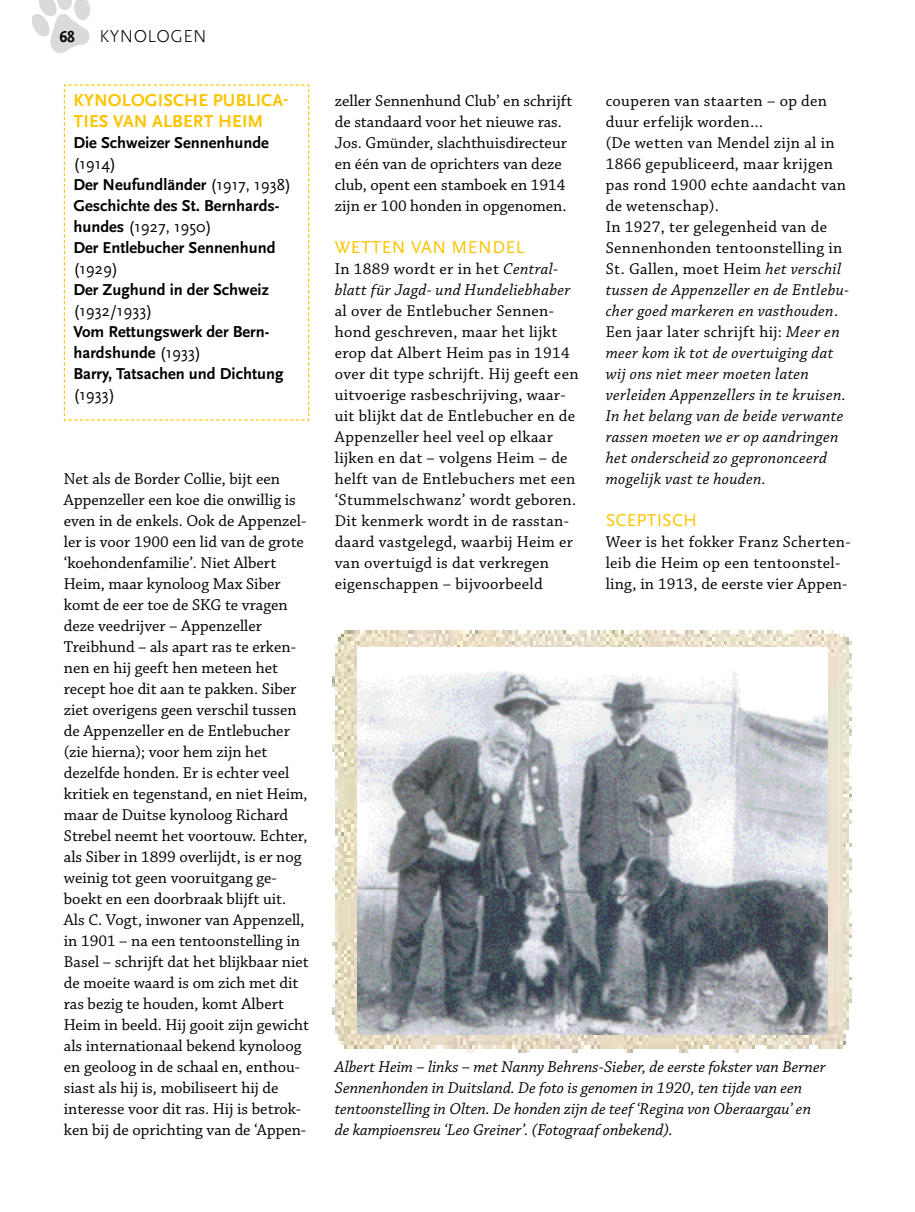
<style>
.page{position:relative;width:915px;height:1212px;background:#fff}
.page>*{position:absolute;margin:0;border:0;box-sizing:border-box;transform-origin:0 0}
.t1{font:700 18px/21px "Scala Sans Pro";letter-spacing:.01em;color:#fcc400}
.t2{font:18px "Scala Sans Pro";letter-spacing:.03em;color:#fcc400}
.t3{font:300 18px "Scala Sans Pro";letter-spacing:.02em;color:#000}
.t4{font:18px "Scala Sans Pro";letter-spacing:.01em;color:#fcc400}
.t5{font:16.5px/21px "Chaparral Pro";color:#000}
.t6{font:italic 16.5px/21px "Chaparral Pro";letter-spacing:.015em;color:#000}
.t7{font:16.5px/21px "Chaparral Pro";letter-spacing:.02em;color:#000}
.t8{font:700 16.5px/21px "Scala Sans Pro";color:#000}
.t9{font:16.5px "Scala Sans Pro";color:#000}
.t10{font:700 16.5px "Scala Sans Pro";color:#000;scale:.95 1}
.s1{font-weight:400}
.s2{font-style:normal}
</style>
<div class="page">
<svg style="left:32px;top:0;width:58px;height:53px"></svg>
<img style="left:332px;top:631px;width:520px;height:422px">
<img style="left:357px;top:647px;width:470px;height:387px">
<svg style="left:63px;top:84px;width:247px;height:337px"></svg>
<p class="t10" style="left:59px;top:27px;width:18px">68</p>
<p class="t3" style="left:99px;top:26px;width:108px">KYNOLOGEN</p>
<p class="t1" style="left:73px;top:89px;width:216px">KYNOLOGISCHE PUBLICA-<br>TIES VAN ALBERT HEIM</p>
<p class="t8" style="left:73px;top:132px;width:197px">Die Schweizer Sennenhunde</p>
<p class="t8" style="left:73px;top:153px;width:219px"><span class="s1">(1914)<br></span>Der Neufundländer <span class="s1">(1917, 1938)<br></span>Geschichte des St. Bernhards&shy;hundes <span class="s1">(1927, 1950)<br></span>Der Entlebucher Sennenhund</p>
<p class="t9" style="left:73px;top:259px;width:46px">(1929)</p>
<p class="t8" style="left:73px;top:279px;width:197px">Der Zughund in der Schweiz</p>
<p class="t9" style="left:73px;top:301px;width:80px">(1932/1933)</p>
<p class="t8" style="left:73px;top:321px;width:211px">Vom Rettungswerk der Bern&shy;hardshunde <span class="s1">(1933)<br></span>Barry, Tatsachen und Dichtung</p>
<p class="t9" style="left:73px;top:385px;width:43px">(1933)</p>
<p class="t5" style="left:64px;top:468px;width:247px">Net als de Border Collie, bijt een Appenzeller een koe die onwillig is even in de enkels. Ook de Appenzel&shy;ler is voor 1900 een lid van de grote ‘koehondenfamilie’. Niet Albert Heim, maar kynoloog Max Siber komt de eer toe de SKG te vragen deze veedrijver – Appenzeller Treibhund – als apart ras te erken&shy;nen en hij geeft hen meteen het recept hoe dit aan te pakken. Siber ziet overigens geen verschil tussen de Appenzeller en de Entlebucher (zie hierna); voor hem zijn het dezelfde honden. Er is echter veel kritiek en tegenstand, en niet Heim, maar de Duitse kynoloog Richard Strebel neemt het voortouw. Echter, als Siber in 1899 overlijdt, is er nog weinig tot geen vooruitgang ge&shy;boekt en een doorbraak blijft uit.<br>Als C. Vogt, inwoner van Appenzell, in 1901 – na een tentoonstelling in Basel – schrijft dat het blijkbaar niet de moeite waard is om zich met dit ras bezig te houden, komt Albert Heim in beeld. Hij gooit zijn gewicht als internationaal bekend kynoloog en geoloog in de schaal en, enthou&shy;siast als hij is, mobiliseert hij de interesse voor dit ras. Hij is betrok&shy;ken bij de oprichting van de ‘Appen-</p>
<p class="t5" style="left:334px;top:90px;width:239px">zeller Sennenhund Club’ en schrijft de standaard voor het nieuwe ras.<br>Jos. Gmünder, slachthuisdirecteur en één van de oprichters van deze club, opent een stamboek en 1914 zijn er 100 honden in opgenomen.</p>
<p class="t2" style="left:335px;top:236px;width:191px">WETTEN VAN MENDEL</p>
<p class="t6" style="left:334px;top:258px;width:237px"><span class="s2">In 1889 wordt er in het</span> Central&shy;blatt für Jagd- und Hundeliebhaber</p>
<p class="t7" style="left:334px;top:300px;width:245px">al over de Entlebucher Sennen&shy;hond geschreven, maar het lijkt erop dat Albert Heim pas in 1914 over dit type schrijft. Hij geeft een uitvoerige rasbeschrijving, waar&shy;uit blijkt dat de Entlebucher en de<br>Appenzeller heel veel op elkaar lijken en dat – volgens Heim – de helft van de Entlebuchers met een ‘Stummelschwanz’ wordt geboren.<br>Dit kenmerk wordt in de rasstan&shy;daard vastgelegd, waarbij Heim er van overtuigd is dat verkregen eigenschappen – bijvoorbeeld</p>
<p class="t6" style="left:605px;top:91px;width:245px"><span class="s2">couperen van staarten – op den duur erfelijk worden…<br>(De wetten van Mendel zijn al in<br>1866 gepubliceerd, maar krijgen pas rond 1900 echte aandacht van de wetenschap).<br>In 1927, ter gelegenheid van de<br>Sennenhonden tentoonstelling in<br>St. Gallen, moet Heim</span> het verschil tussen de Appenzeller en de Entlebu&shy;cher goed markeren en vasthouden<span class="s2">.<br>Een jaar later schrijft hij:</span> Meer en meer kom ik tot de overtuiging dat wij ons niet meer moeten laten verleiden Appenzellers in te kruisen.<br>In het belang van de beide verwante rassen moeten we er op aandringen het onderscheid zo geprononceerd mogelijk vast te houden.</p>
<p class="t4" style="left:605px;top:509px;width:93px">SCEPTISCH</p>
<p class="t7" style="left:605px;top:531px;width:246px">Weer is het fokker Franz Scherten&shy;leib die Heim op een tentoonstel&shy;ling, in 1913, de eerste vier Appen-</p>
<p class="t6" style="left:334px;top:1056px;width:492px">Albert Heim – links – met Nanny Behrens-Sieber, de eerste fokster van Berner Sennenhonden in Duitsland. De foto is genomen in 1920, ten tijde van een tentoonstelling in Olten. De honden zijn de teef ‘Regina von Oberaargau’ en de kampioensreu ‘Leo Greiner’. (Fotograaf onbekend).</p>
</div>
